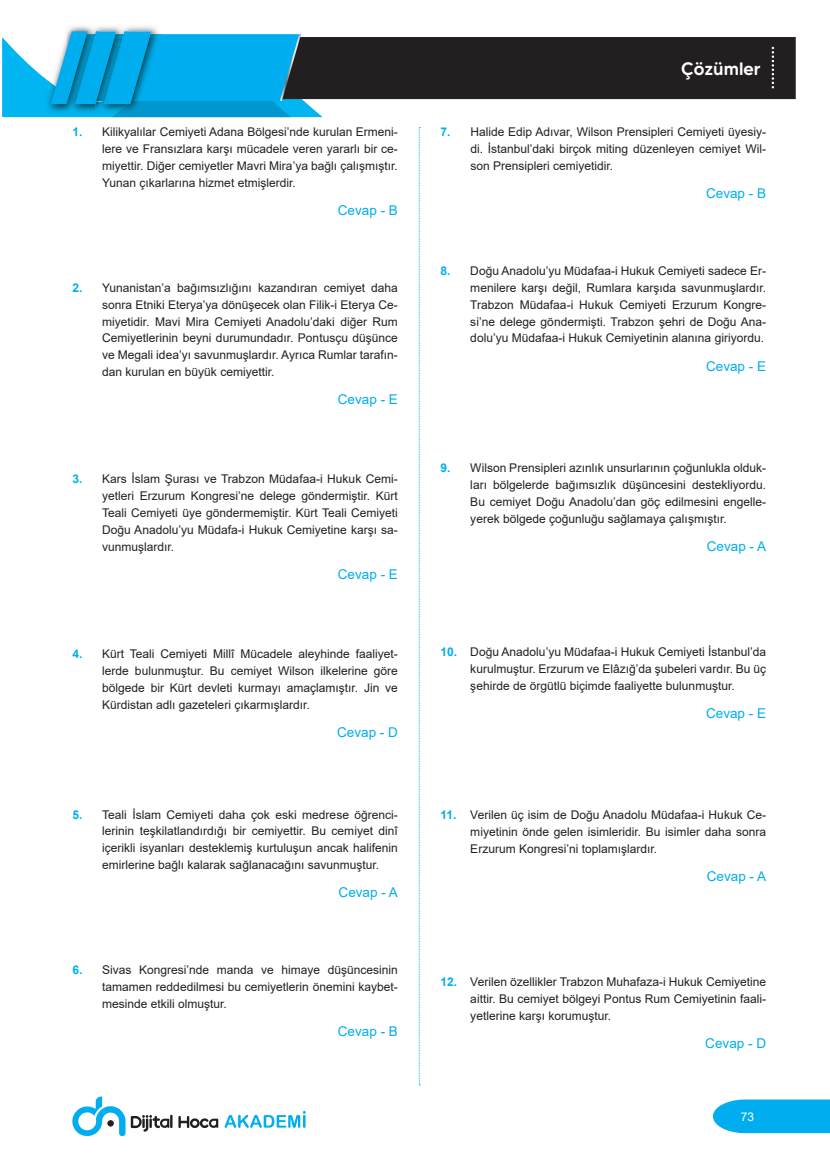
<style>
.page{position:relative;width:830px;height:1170px;background:#fff}
.page>*{position:absolute;margin:0;border:0;box-sizing:border-box;transform-origin:0 0}
.t1{font:500 18px "MADE Tommy Soft";color:#fff}
.CEVAP{font:13.5px "Arial";color:#00aeef}
.t2{font:12px/17px "Arial";color:#231f20;text-align:justify}
.t3{font:12px "Arial";color:#fff}
.s1{font-weight:700;color:#00aeef}
</style>
<div class="page">
<svg style="left:713px;top:1099px;width:116px;height:33px;background:#11b3f0"></svg>
<svg style="left:72px;top:1096px;width:53px;height:39px"></svg>
<svg style="left:107px;top:1119px;width:7px;height:7px"></svg>
<svg style="left:224px;top:1111px;width:81px;height:16px"></svg>
<svg style="left:178px;top:1116px;width:40px;height:12px"></svg>
<svg style="left:131px;top:1114px;width:41px;height:17px"></svg>
<svg style="left:418px;top:127px;width:2px;height:958px"></svg>
<div style="left:322px;top:37px;width:473px;height:62px;background:#231f20"></div>
<svg style="left:2px;top:26px;width:320px;height:91px;background:#2babda"></svg>
<svg style="left:771px;top:47px;width:2px;height:41px"></svg>
<p class="t2" style="left:102px;top:124px;width:297px;text-indent:-30px"><span class="s1">1.</span> Kilikyalılar Cemiyeti Adana Bölgesi’nde kurulan Ermeni&shy;lere ve Fransızlara karşı mücadele veren yararlı bir ce&shy;miyettir. Diğer cemiyetler Mavri Mira’ya bağlı çalışmıştır.<br>Yunan çıkarlarına hizmet etmişlerdir.</p>
<p class="CEVAP" style="left:338px;top:201px;width:62px">Cevap - B</p>
<p class="t2" style="left:102px;top:279px;width:297px;text-indent:-30px"><span class="s1">2.</span> Yunanistan’a bağımsızlığını kazandıran cemiyet daha sonra Etniki Eterya’ya dönüşecek olan Filik-i Eterya Ce&shy;miyetidir. Mavi Mira Cemiyeti Anadolu’daki diğer Rum Cemiyetlerinin beyni durumundadır. Pontusçu düşünce ve Megali idea’yı savunmuşlardır. Ayrıca Rumlar tarafın&shy;dan kurulan en büyük cemiyettir.</p>
<p class="CEVAP" style="left:338px;top:390px;width:62px">Cevap - E</p>
<p class="t2" style="left:102px;top:470px;width:297px;text-indent:-30px"><span class="s1">3.</span> Kars İslam Şurası ve Trabzon Müdafaa-i Hukuk Cemi&shy;yetleri Erzurum Kongresi’ne delege göndermiştir. Kürt Teali Cemiyeti üye göndermemiştir. Kürt Teali Cemiyeti Doğu Anadolu’yu Müdafa-i Hukuk Cemiyetine karşı sa&shy;vunmuşlardır.</p>
<p class="CEVAP" style="left:338px;top:565px;width:62px">Cevap - E</p>
<p class="t2" style="left:102px;top:645px;width:297px;text-indent:-30px"><span class="s1">4.</span> Kürt Teali Cemiyeti Millî Mücadele aleyhinde faaliyet&shy;lerde bulunmuştur. Bu cemiyet Wilson ilkelerine göre bölgede bir Kürt devleti kurmayı amaçlamıştır. Jin ve Kürdistan adlı gazeteleri çıkarmışlardır.</p>
<p class="CEVAP" style="left:337px;top:723px;width:62px">Cevap - D</p>
<p class="t2" style="left:102px;top:805px;width:297px;text-indent:-30px"><span class="s1">5.</span> Teali İslam Cemiyeti daha çok eski medrese öğrenci&shy;lerinin teşkilatlandırdığı bir cemiyettir. Bu cemiyet dinî içerikli isyanları desteklemiş kurtuluşun ancak halifenin emirlerine bağlı kalarak sağlanacağını savunmuştur.</p>
<p class="CEVAP" style="left:338px;top:883px;width:61px">Cevap - A</p>
<p class="t2" style="left:102px;top:960px;width:297px;text-indent:-30px"><span class="s1">6.</span> Sivas Kongresi’nde manda ve himaye düşüncesinin tamamen reddedilmesi bu cemiyetlerin önemini kaybet&shy;mesinde etkili olmuştur.</p>
<p class="CEVAP" style="left:338px;top:1021px;width:62px">Cevap - B</p>
<h1 class="t1" style="left:680px;top:57px;width:81px">Çözümler</h1>
<p class="t2" style="left:470px;top:124px;width:297px;text-indent:-30px"><span class="s1">7.</span> Halide Edip Adıvar, Wilson Prensipleri Cemiyeti üyesiy&shy;di. İstanbul’daki birçok miting düzenleyen cemiyet Wil&shy;son Prensipleri cemiyetidir.</p>
<p class="CEVAP" style="left:705px;top:184px;width:62px">Cevap - B</p>
<p class="t2" style="left:470px;top:262px;width:297px;text-indent:-30px"><span class="s1">8.</span> Doğu Anadolu’yu Müdafaa-i Hukuk Cemiyeti sadece Er&shy;menilere karşı değil, Rumlara karşıda savunmuşlardır.<br>Trabzon Müdafaa-i Hukuk Cemiyeti Erzurum Kongre&shy;si’ne delege göndermişti. Trabzon şehri de Doğu Ana&shy;dolu’yu Müdafaa-i Hukuk Cemiyetinin alanına giriyordu.</p>
<p class="CEVAP" style="left:705px;top:356px;width:62px">Cevap - E</p>
<p class="t2" style="left:470px;top:459px;width:297px;text-indent:-30px"><span class="s1">9.</span> Wilson Prensipleri azınlık unsurlarının çoğunlukla olduk&shy;ları bölgelerde bağımsızlık düşüncesini destekliyordu.<br>Bu cemiyet Doğu Anadolu’dan göç edilmesini engelle&shy;yerek bölgede çoğunluğu sağlamaya çalışmıştır.</p>
<p class="CEVAP" style="left:706px;top:537px;width:61px">Cevap - A</p>
<p class="t2" style="left:470px;top:642px;width:297px;text-indent:-30px"><span class="s1">10.</span> Doğu Anadolu’yu Müdafaa-i Hukuk Cemiyeti İstanbul’da kurulmuştur. Erzurum ve Elâzığ’da şubeleri vardır. Bu üç şehirde de örgütlü biçimde faaliyette bulunmuştur.</p>
<p class="CEVAP" style="left:705px;top:703px;width:62px">Cevap - E</p>
<p class="t2" style="left:470px;top:806px;width:297px;text-indent:-30px"><span class="s1">11.</span> Verilen üç isim de Doğu Anadolu Müdafaa-i Hukuk Ce&shy;miyetinin önde gelen isimleridir. Bu isimler daha sonra Erzurum Kongresi’ni toplamışlardır.</p>
<p class="CEVAP" style="left:706px;top:867px;width:61px">Cevap - A</p>
<p class="t2" style="left:470px;top:972px;width:297px;text-indent:-30px"><span class="s1">12.</span> Verilen özellikler Trabzon Muhafaza-i Hukuk Cemiyetine aittir. Bu cemiyet bölgeyi Pontus Rum Cemiyetinin faali&shy;yetlerine karşı korumuştur.</p>
<p class="CEVAP" style="left:705px;top:1033px;width:62px">Cevap - D</p>
<p class="t3" style="left:740px;top:1108px;width:15px">73</p>
</div>
